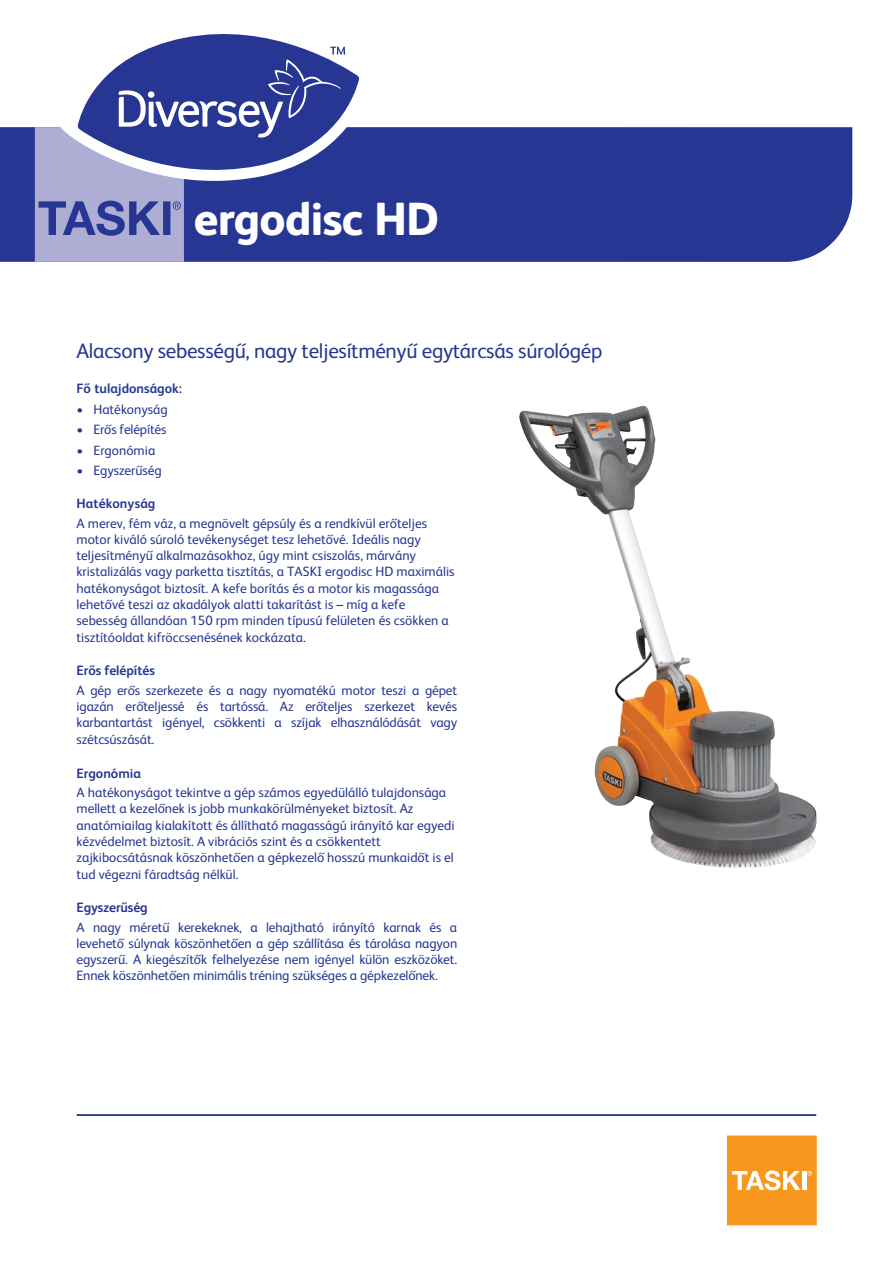
<style>
.page{position:relative;width:893px;height:1263px;background:#fff}
.page>*{position:absolute;margin:0;border:0;box-sizing:border-box;transform-origin:0 0}
.t1{font:800 46.5px "FS Albert Pro";letter-spacing:-.015em;color:#fff}
.t2{font:21px "FS Albert Pro";letter-spacing:-.015em;color:#263692}
.t3{font:13.5px/16.4px "FS Albert Pro";color:#263692}
.t4{font:700 13.5px "FS Albert Pro";color:#263692}
</style>
<div class="page">
<div style="left:0;top:127px;width:852px;height:135px;background:#263692"></div>
<svg style="left:727px;top:1135px;width:90px;height:90px"></svg>
<hr style="left:77px;top:1114px;width:739px;height:2px;background:#263692">
<img style="left:519px;top:405px;width:298px;height:463px">
<svg style="left:359px;top:78px;width:15px;height:103px;fill:#263692"></svg>
<svg style="left:153px;top:34px;width:206px;height:148px"></svg>
<svg style="left:35px;top:47px;width:310px;height:215px"></svg>
<h1 class="t1" style="left:194px;top:183px;width:247px">ergodisc HD</h1>
<h2 class="t2" style="left:76px;top:336px;width:527px">Alacsony sebességű, nagy teljesítményű egytárcsás súrológép</h2>
<p class="t4" style="left:76px;top:379px;width:107px">Fő tulajdonságok:</p>
<p class="t3" style="left:76px;top:400px;width:93px">• Hatékonyság</p>
<p class="t3" style="left:76px;top:421px;width:92px">• Erős felépítés</p>
<p class="t3" style="left:76px;top:441px;width:80px">• Ergonómia</p>
<p class="t3" style="left:76px;top:461px;width:87px">• Egyszerűség</p>
<p class="t4" style="left:77px;top:494px;width:80px">Hatékonyság</p>
<p class="t3" style="left:77px;top:514px;width:380px">A merev, fém váz, a megnövelt gépsúly és a rendkívül erőteljes motor kiváló súroló tevékenységet tesz lehetővé. Ideális nagy teljesítményű alkalmazásokhoz, úgy mint csiszolás, márvány kristalizálás vagy parketta tisztítás, a TASKI ergodisc HD maximális hatékonyságot biztosít. A kefe borítás és a motor kis magassága lehetővé teszi az akadályok alatti takarítást is – míg a kefe sebesség állandóan 150 rpm minden típusú felületen és csökken a tisztítóoldat kifröccsenésének kockázata.</p>
<p class="t4" style="left:77px;top:661px;width:80px">Erős felépítés</p>
<p class="t3" style="left:77px;top:681px;width:382px;text-align:justify">A gép erős szerkezete és a nagy nyomatékú motor teszi a gépet igazán erőteljessé és tartóssá. Az erőteljes szerkezet kevés karbantartást igényel, csökkenti a szíjak elhasználódását vagy szétcsúszását.</p>
<p class="t4" style="left:77px;top:763px;width:66px">Ergonómia</p>
<p class="t3" style="left:77px;top:783px;width:380px">A hatékonyságot tekintve a gép számos egyedülálló tulajdonsága mellett a kezelőnek is jobb munkakörülményeket biztosít. Az anatómiailag kialakított és állítható magasságú irányító kar egyedi kézvédelmet biztosít. A vibrációs szint és a csökkentett zajkibocsátásnak köszönhetően a gépkezelő hosszú munkaidőt is el tud végezni fáradtság nélkül.</p>
<p class="t4" style="left:77px;top:898px;width:73px">Egyszerűség</p>
<p class="t3" style="left:77px;top:918px;width:382px;text-align:justify">A nagy méretű kerekeknek, a lehajtható irányító karnak és a levehető súlynak köszönhetően a gép szállítása és tárolása nagyon egyszerű. A kiegészítők felhelyezése nem igényel külön eszközöket.<br>Ennek köszönhetően minimális tréning szükséges a gépkezelőnek.</p>
</div>
